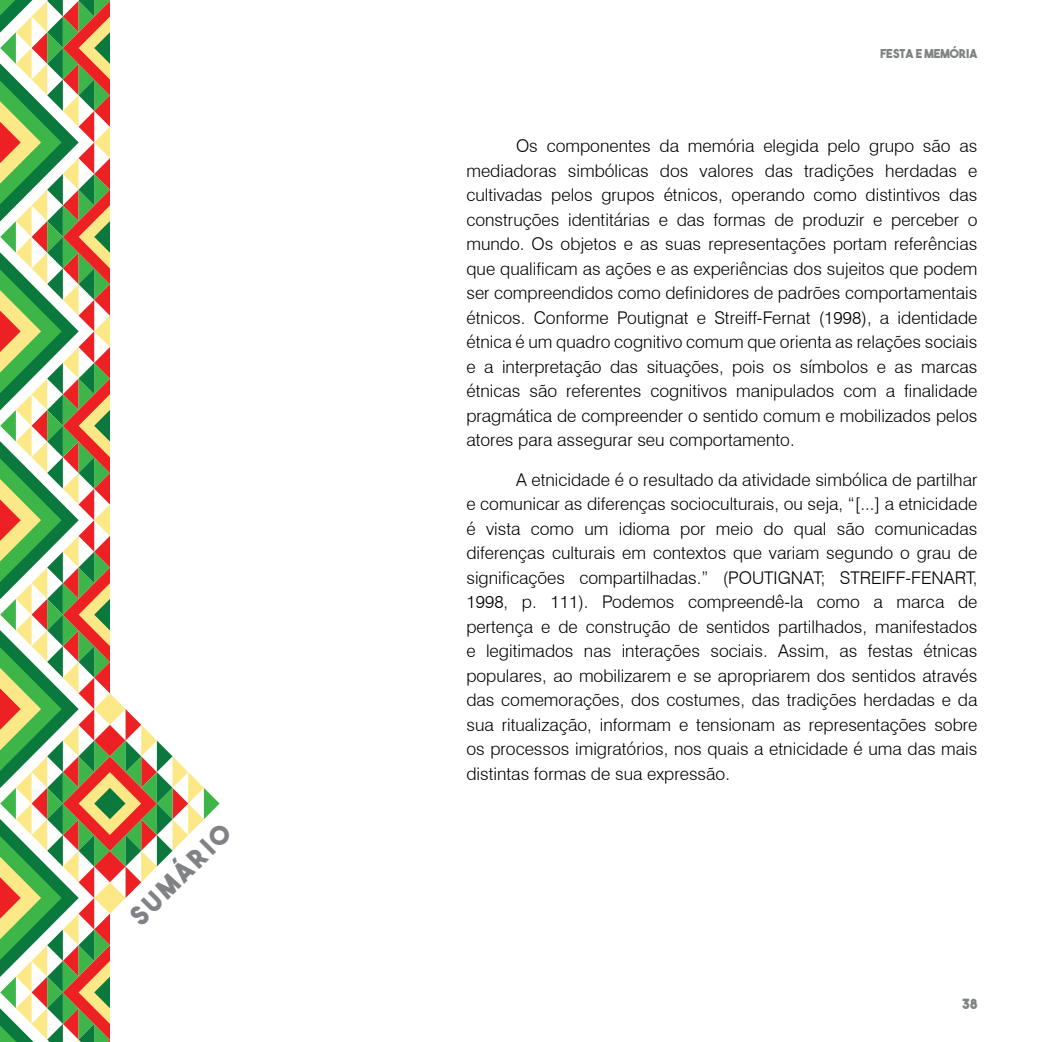
<style>
.page{position:relative;width:1042px;height:1042px;background:#fff}
.page>*{position:absolute;margin:0;border:0;box-sizing:border-box;transform-origin:0 0}
.t1{font:26.25px "The Bold Font";color:#808285}
.t2{font:300 17.5px/24.5px "Swiss 721 BT";color:#000;text-align:justify}
.t3{font:14px "The Bold Font";color:#808285}
.t4{font:12.25px "The Bold Font";color:#808285}
</style>
<div class="page">
<svg style="left:0;top:0;width:220px;height:1042px"></svg>
<h1 class="t1" style="left:123px;top:908px;width:131px;rotate:-45deg">SUMÁRIO</h1>
<p class="t4" style="left:880px;top:46px;width:99px">FESTA E MEMÓRIA</p>
<p class="t2" style="left:466px;top:134px;width:512px;text-indent:50px">Os componentes da memória elegida pelo grupo são as mediadoras simbólicas dos valores das tradições herdadas e cultivadas pelos grupos étnicos, operando como distintivos das construções identitárias e das formas de produzir e perceber o mundo. Os objetos e as suas representações portam referências que qualificam as ações e as experiências dos sujeitos que podem ser compreendidos como definidores de padrões comportamentais étnicos. Conforme Poutignat e Streiff-Fernat (1998), a identidade étnica é um quadro cognitivo comum que orienta as relações sociais e a interpretação das situações, pois os símbolos e as marcas étnicas são referentes cognitivos manipulados com a finalidade pragmática de compreender o sentido comum e mobilizados pelos atores para assegurar seu comportamento.</p>
<p class="t2" style="left:466px;top:467px;width:512px;text-indent:50px">A etnicidade é o resultado da atividade simbólica de partilhar e comunicar as diferenças socioculturais, ou seja, “[...] a etnicidade é vista como um idioma por meio do qual são comunicadas diferenças culturais em contextos que variam segundo o grau de significações compartilhadas.” (POUTIGNAT; STREIFF-FENART, 1998, p. 111). Podemos compreendê-la como a marca de pertença e de construção de sentidos partilhados, manifestados e legitimados nas interações sociais. Assim, as festas étnicas populares, ao mobilizarem e se apropriarem dos sentidos através das comemorações, dos costumes, das tradições herdadas e da sua ritualização, informam e tensionam as representações sobre os processos imigratórios, nos quais a etnicidade é uma das mais distintas formas de sua expressão.</p>
<p class="t3" style="left:962px;top:995px;width:17px">38</p>
</div>
